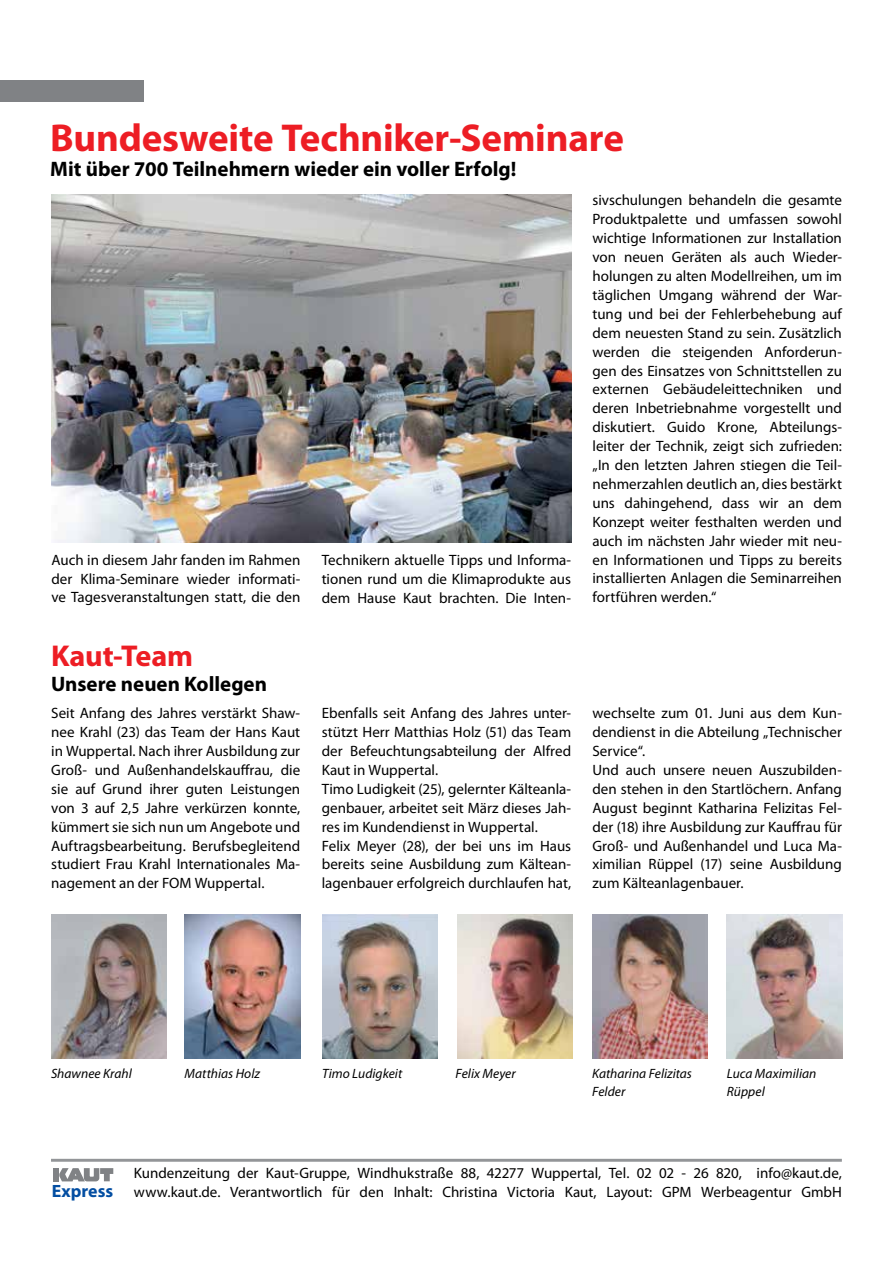
<style>
.page{position:relative;width:893px;height:1263px;background:#fff}
.page>*{position:absolute;margin:0;border:0;box-sizing:border-box;transform-origin:0 0}
.t1{font:700 39px "Myriad Pro";letter-spacing:-.005em;color:#ed1d24}
.t2{font:700 30.15px "Myriad Pro";letter-spacing:-.005em;color:#ed1d24}
.t3{font:700 21px "Myriad Pro";color:#000}
.t4{font:700 17.85px "Myriad Pro";color:#034ea2}
.t5{font:15px/18.9px "Myriad Pro";color:#000;text-align:justify}
.t6{font:italic 13.5px/18.9px "Myriad Pro";color:#000}
</style>
<div class="page">
<img style="left:51px;top:914px;width:115px;height:144px">
<img style="left:727px;top:914px;width:115px;height:144px">
<img style="left:592px;top:914px;width:115px;height:144px">
<div style="left:0;top:80px;width:143px;height:21px;background:#808285"></div>
<hr style="left:51px;top:1159px;width:791px;height:3px;background:#939598">
<div style="left:53px;top:1168px;width:6px;height:13px;background:#808285"></div>
<svg style="left:59px;top:1168px;width:54px;height:13px"></svg>
<img style="left:322px;top:914px;width:116px;height:144px">
<img style="left:185px;top:914px;width:115px;height:144px">
<img style="left:51px;top:194px;width:521px;height:348px">
<img style="left:457px;top:915px;width:116px;height:143px">
<h1 class="t1" style="left:50px;top:112px;width:575px">Bundesweite Techniker-Seminare</h1>
<h3 class="t3" style="left:50px;top:155px;width:468px">Mit über 700 Teilnehmern wieder ein voller Erfolg!</h3>
<p class="t5" style="left:51px;top:550px;width:250px">Auch in diesem Jahr fanden im Rahmen der Klima-Seminare wieder informati&shy;ve Tagesveranstaltungen statt, die den</p>
<h2 class="t2" style="left:51px;top:636px;width:144px">Kaut-Team</h2>
<h3 class="t3" style="left:51px;top:670px;width:217px">Unsere neuen Kollegen</h3>
<p class="t5" style="left:322px;top:550px;width:251px">Technikern aktuelle Tipps und Informa&shy;tionen rund um die Klimaprodukte aus dem Hause Kaut brachten. Die Inten-</p>
<p class="t5" style="left:592px;top:191px;width:251px">sivschulungen behandeln die gesamte Produktpalette und umfassen sowohl wichtige Informationen zur Installation von neuen Geräten als auch Wieder&shy;holungen zu alten Modellreihen, um im täglichen Umgang während der War&shy;tung und bei der Fehlerbehebung auf dem neuesten Stand zu sein. Zusätzlich werden die steigenden Anforderun&shy;gen des Einsatzes von Schnittstellen zu externen Gebäudeleittechniken und deren Inbetriebnahme vorgestellt und diskutiert. Guido Krone, Abteilungs&shy;leiter der Technik, zeigt sich zufrieden: „In den letzten Jahren stiegen die Teil&shy;nehmerzahlen deutlich an, dies bestärkt uns dahingehend, dass wir an dem Konzept weiter festhalten werden und auch im nächsten Jahr wieder mit neu&shy;en Informationen und Tipps zu bereits installierten Anlagen die Seminarreihen fortführen werden.“</p>
<p class="t5" style="left:51px;top:703px;width:250px">Seit Anfang des Jahres verstärkt Shaw&shy;nee Krahl (23) das Team der Hans Kaut in Wuppertal. Nach ihrer Ausbildung zur Groß- und Außenhandelskauffrau, die sie auf Grund ihrer guten Leistungen von 3 auf 2,5 Jahre verkürzen konnte, kümmert sie sich nun um Angebote und Auftragsbearbeitung. Berufsbegleitend studiert Frau Krahl Internationales Ma&shy;nagement an der FOM Wuppertal.</p>
<p class="t5" style="left:322px;top:703px;width:251px;text-align:left">Ebenfalls seit Anfang des Jahres unter&shy;stützt Herr Matthias Holz (51) das Team der Befeuchtungsabteilung der Alfred Kaut in Wuppertal.<br>Timo Ludigkeit (25), gelernter Kälteanla&shy;genbauer, arbeitet seit März dieses Jah&shy;res im Kundendienst in Wuppertal.<br>Felix Meyer (28), der bei uns im Haus bereits seine Ausbildung zum Kältean&shy;lagenbauer erfolgreich durchlaufen hat,</p>
<p class="t5" style="left:592px;top:703px;width:251px;text-align:left">wechselte zum 01. Juni aus dem Kun&shy;dendienst in die Abteilung „Technischer Service“.<br>Und auch unsere neuen Auszubilden&shy;den stehen in den Startlöchern. Anfang August beginnt Katharina Felizitas Fel&shy;der (18) ihre Ausbildung zur Kauffrau für Groß- und Außenhandel und Luca Ma&shy;ximilian Rüppel (17) seine Ausbildung zum Kälteanlagenbauer.</p>
<p class="t6" style="left:51px;top:1063px;width:82px">Shawnee Krahl</p>
<p class="t6" style="left:185px;top:1063px;width:77px">Matthias Holz</p>
<p class="t6" style="left:322px;top:1063px;width:82px">Timo Ludigkeit</p>
<p class="t6" style="left:456px;top:1063px;width:62px">Felix Meyer</p>
<p class="t6" style="left:592px;top:1063px;width:101px">Katharina Felizitas<br>Felder</p>
<p class="t6" style="left:727px;top:1063px;width:91px">Luca Maximilian<br>Rüppel</p>
<p class="t4" style="left:52px;top:1179px;width:63px">Express</p>
<p class="t5" style="left:134px;top:1163px;width:710px">Kundenzeitung der Kaut-Gruppe, Windhukstraße 88, 42277 Wuppertal, Tel. 02 02 - 26 820, info@kaut.de, www.kaut.de. Verantwortlich für den Inhalt: Christina Victoria Kaut, Layout: GPM Werbeagentur GmbH</p>
</div>
